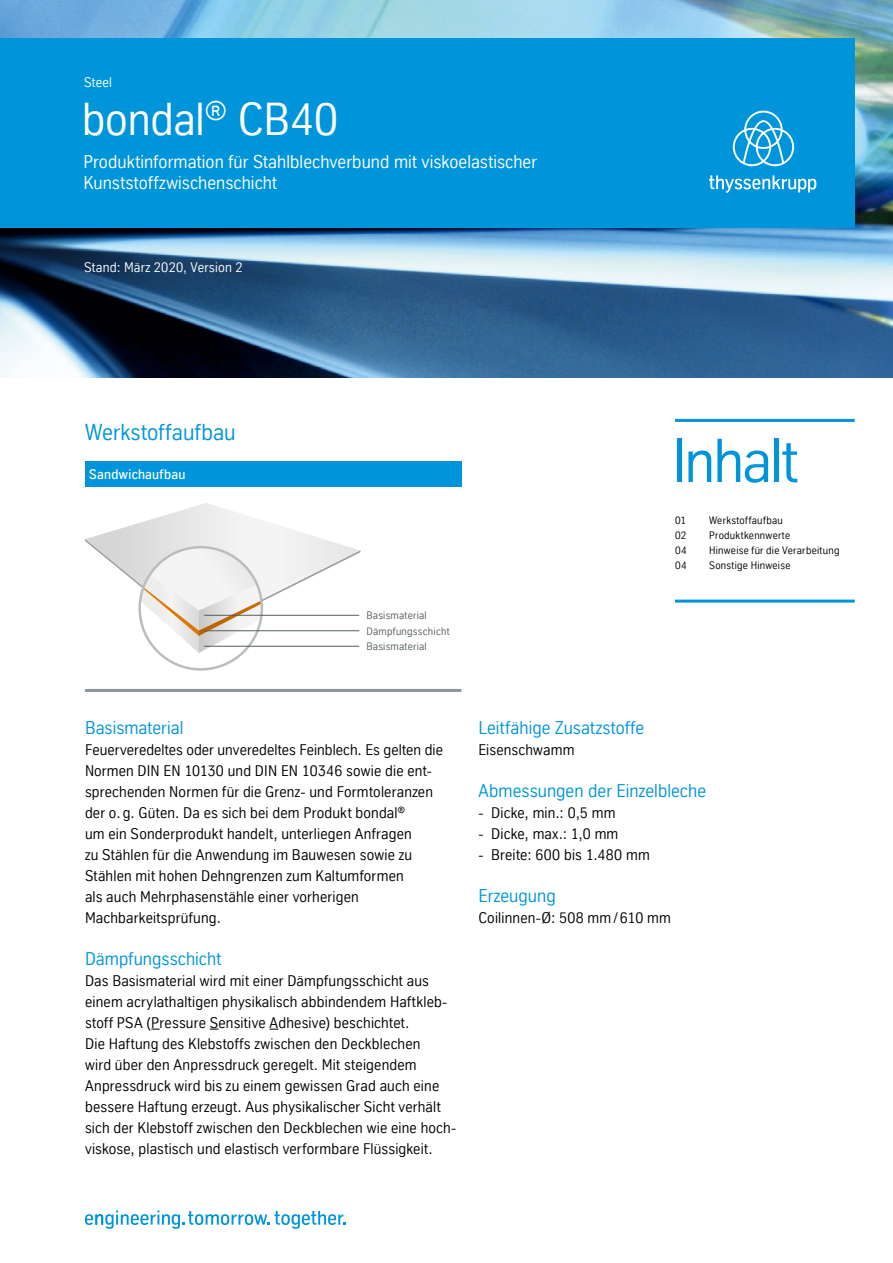
<style>
.page{position:relative;width:893px;height:1263px;background:#fff}
.page>*{position:absolute;margin:0;border:0;box-sizing:border-box;transform-origin:0 0}
.t1{font:60px "TK Type";letter-spacing:-.03em;color:#0095db}
.t2{font:45px "TK Type";letter-spacing:-.005em;color:#fff}
.t3{font:22.5px "TK Type";letter-spacing:.005em;color:#0095db}
.t4{font:18px "TK Type";letter-spacing:.005em;color:#0095db}
.t5{font:18px/21.6px "TK Type";letter-spacing:.005em;color:#fff}
.t6{font:15px/21px "TK Type";letter-spacing:.015em;color:#000}
.t7{font:13.5px "TK Type";letter-spacing:.015em;color:#fff}
.t8{font:500 13.5px "TK Type";letter-spacing:.015em;color:#fff}
.t9{font:10.5px "TK Type";letter-spacing:.025em;color:#000}
.t10{font:10.5px/15.5px "TK Type";letter-spacing:.025em;color:#535d62}
</style>
<div class="page">
<img style="left:0;top:0;width:893px;height:377px">
<div style="left:0;top:38px;width:855px;height:189px;background:#0095db"></div>
<svg style="left:85px;top:1210px;width:261px;height:19px"></svg>
<svg style="left:733px;top:111px;width:61px;height:55px"></svg>
<svg style="left:709px;top:175px;width:107px;height:18px"></svg>
<hr style="left:675px;top:419px;width:180px;height:3px;background:#0095db">
<hr style="left:675px;top:600px;width:180px;height:3px;background:#0095db">
<svg style="left:85px;top:503px;width:275px;height:150px"></svg>
<hr style="left:204px;top:630px;width:155px;height:1px;background:#535d62">
<hr style="left:204px;top:646px;width:155px;height:1px;background:#535d62">
<hr style="left:204px;top:615px;width:155px;height:1px;background:#535d62">
<div style="left:85px;top:461px;width:376px;height:25px;background:#0095db"></div>
<hr style="left:85px;top:689px;width:376px;height:3px;background:#8a959c">
<p class="t7" style="left:84px;top:75px;width:29px">Steel</p>
<h2 class="t2" style="left:82px;top:94px;width:258px">bondal<sup>®</sup> CB40</h2>
<p class="t5" style="left:83px;top:151px;width:455px">Produktinformation für Stahlblechverbund mit viskoelastischer<br>Kunststoffzwischenschicht</p>
<p class="t7" style="left:84px;top:260px;width:160px">Stand: März 2020, Version 2</p>
<h3 class="t3" style="left:85px;top:419px;width:152px">Werkstoffaufbau</h3>
<p class="t8" style="left:89px;top:466px;width:98px">Sandwichaufbau</p>
<p class="t10" style="left:366px;top:608px;width:85px">Basismaterial<br>Dämpfungsschicht</p>
<p class="t10" style="left:366px;top:639px;width:62px">Basismaterial</p>
<h1 class="t1" style="left:672px;top:427px;width:128px">Inhalt</h1>
<p class="t9" style="left:675px;top:514px;width:13px">01</p>
<p class="t9" style="left:709px;top:514px;width:75px">Werkstoffaufbau</p>
<p class="t9" style="left:675px;top:529px;width:13px">02</p>
<p class="t9" style="left:709px;top:529px;width:83px">Produktkennwerte</p>
<p class="t9" style="left:675px;top:544px;width:13px">04</p>
<p class="t9" style="left:709px;top:544px;width:132px">Hinweise für die Verarbeitung</p>
<p class="t9" style="left:675px;top:559px;width:13px">04</p>
<p class="t9" style="left:709px;top:559px;width:83px">Sonstige Hinweise</p>
<p class="t4" style="left:85px;top:718px;width:100px">Basismaterial</p>
<p class="t6" style="left:85px;top:739px;width:359px">Feuerveredeltes oder unveredeltes Feinblech. Es gelten die Normen DIN EN 10130 und DIN EN 10346 sowie die ent&shy;sprechenden Normen für die Grenz- und Formtoleranzen der o. g. Güten. Da es sich bei dem Produkt bondal<sup>®<br></sup>um ein Sonderprodukt handelt, unterliegen Anfragen<br>zu Stählen für die Anwendung im Bauwesen sowie zu Stählen mit hohen Dehngrenzen zum Kaltumformen<br>als auch Mehrphasenstähle einer vorherigen Machbarkeitsprüfung.</p>
<p class="t4" style="left:85px;top:949px;width:138px">Dämpfungsschicht</p>
<p class="t6" style="left:85px;top:970px;width:373px">Das Basismaterial wird mit einer Dämpfungsschicht aus einem acrylathaltigen physikalisch abbindendem Haftkleb&shy;stoff PSA (Pressure Sensitive Adhesive) beschichtet.<br>Die Haftung des Klebstoffs zwischen den Deckblechen<br>wird über den Anpressdruck geregelt. Mit steigendem Anpressdruck wird bis zu einem gewissen Grad auch eine bessere Haftung erzeugt. Aus physikalischer Sicht verhält sich der Klebstoff zwischen den Deckblechen wie eine hoch&shy;viskose, plastisch und elastisch verformbare Flüssigkeit.</p>
<p class="t4" style="left:478px;top:718px;width:167px">Leitfähige Zusatzstoffe</p>
<p class="t6" style="left:478px;top:739px;width:98px">Eisenschwamm</p>
<p class="t4" style="left:478px;top:781px;width:229px">Abmessungen der Einzelbleche</p>
<p class="t6" style="left:478px;top:802px;width:139px">- Dicke, min.: 0,5 mm</p>
<p class="t6" style="left:478px;top:823px;width:142px">- Dicke, max.: 1,0 mm</p>
<p class="t6" style="left:478px;top:844px;width:173px">- Breite: 600 bis 1.480 mm</p>
<p class="t4" style="left:478px;top:886px;width:79px">Erzeugung</p>
<p class="t6" style="left:478px;top:907px;width:194px">Coilinnen-Ø: 508 mm/ 610 mm</p>
</div>
